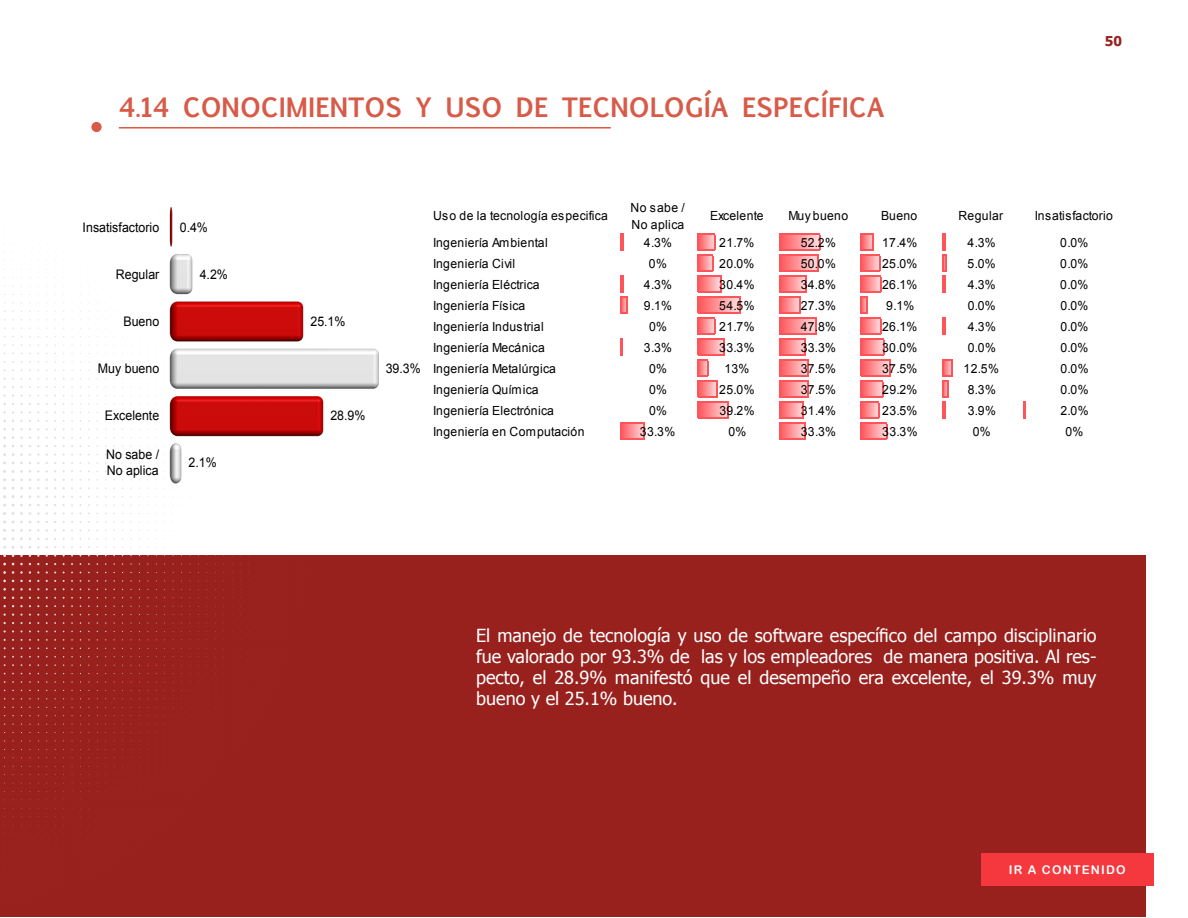
<style>
.page{position:relative;width:1188px;height:918px;background:#fff}
.page>*{position:absolute;margin:0;border:0;box-sizing:border-box;transform-origin:0 0}
.TITULOS{font:700 25.5px "Euphemia UCAS";color:#d75b48}
.t1{font:18px/21px "Tahoma";color:#fff;text-align:justify}
.t2{font:700 13.5px "Tahoma";color:#98211e}
.t3{font:13.2px/15.3px "Arial";color:#000;scale:.94 1}
.t4{font:12.6px/16.8px "Arial";letter-spacing:.025em;color:#000}
.t5{font:12px "Arial Rounded MT Bold";letter-spacing:.1em;color:#fff}
</style>
<div class="page">
<div style="left:0;top:556px;width:1145px;height:361px;background:#98211e"></div>
<svg style="left:3px;top:428px;width:3px;height:11px"></svg>
<svg style="left:3px;top:470px;width:3px;height:11px"></svg>
<svg style="left:12px;top:470px;width:2px;height:11px"></svg>
<svg style="left:3px;top:487px;width:3px;height:11px"></svg>
<svg style="left:12px;top:487px;width:2px;height:11px"></svg>
<svg style="left:20px;top:487px;width:3px;height:11px"></svg>
<svg style="left:29px;top:487px;width:2px;height:11px"></svg>
<svg style="left:12px;top:504px;width:2px;height:11px"></svg>
<svg style="left:3px;top:504px;width:3px;height:19px"></svg>
<svg style="left:3px;top:529px;width:3px;height:11px"></svg>
<svg style="left:12px;top:529px;width:2px;height:11px"></svg>
<svg style="left:20px;top:529px;width:3px;height:11px"></svg>
<svg style="left:3px;top:546px;width:3px;height:11px"></svg>
<svg style="left:12px;top:546px;width:2px;height:11px"></svg>
<svg style="left:20px;top:546px;width:3px;height:11px"></svg>
<hr style="left:119px;top:127px;width:492px;height:2px;background:#d75b48">
<div style="left:91px;top:122px;width:11px;height:10px;background:#d75b48;border-radius:50%"></div>
<svg style="left:620px;top:234px;width:4px;height:16px"></svg>
<div style="left:779px;top:234px;width:41px;height:16px;background:linear-gradient(to right,#ff5459,#ffe1e2)"></div>
<hr style="left:779px;top:234px;width:41px;height:1px;background:#ff555a">
<hr style="left:779px;top:249px;width:41px;height:1px;background:#ff555a">
<svg style="left:779px;top:235px;width:1px;height:14px"></svg>
<svg style="left:819px;top:235px;width:1px;height:14px"></svg>
<svg style="left:780px;top:256px;width:38px;height:14px"></svg>
<hr style="left:779px;top:255px;width:40px;height:1px;background:#ff555a">
<hr style="left:779px;top:270px;width:40px;height:1px;background:#ff555a">
<svg style="left:779px;top:256px;width:1px;height:14px"></svg>
<svg style="left:818px;top:256px;width:1px;height:14px"></svg>
<svg style="left:698px;top:234px;width:23px;height:58px"></svg>
<svg style="left:942px;top:234px;width:4px;height:58px"></svg>
<svg style="left:620px;top:276px;width:8px;height:37px"></svg>
<div style="left:698px;top:297px;width:43px;height:16px;background:linear-gradient(to right,#ff555a,#ffe2e3)"></div>
<hr style="left:698px;top:297px;width:43px;height:1px;background:#ff555a">
<hr style="left:698px;top:312px;width:43px;height:1px;background:#ff555a">
<svg style="left:698px;top:298px;width:1px;height:14px"></svg>
<svg style="left:740px;top:298px;width:1px;height:14px"></svg>
<svg style="left:779px;top:276px;width:28px;height:37px"></svg>
<svg style="left:780px;top:319px;width:36px;height:14px"></svg>
<hr style="left:779px;top:318px;width:38px;height:1px;background:#ff555a">
<hr style="left:779px;top:333px;width:38px;height:1px;background:#ff555a">
<svg style="left:779px;top:319px;width:1px;height:14px"></svg>
<svg style="left:816px;top:319px;width:1px;height:14px"></svg>
<svg style="left:942px;top:318px;width:3px;height:16px"></svg>
<svg style="left:620px;top:339px;width:2px;height:16px"></svg>
<svg style="left:779px;top:339px;width:27px;height:16px"></svg>
<svg style="left:780px;top:361px;width:28px;height:14px"></svg>
<hr style="left:779px;top:360px;width:30px;height:1px;background:#ff555a">
<hr style="left:779px;top:375px;width:30px;height:1px;background:#ff555a">
<svg style="left:779px;top:361px;width:1px;height:14px"></svg>
<svg style="left:808px;top:361px;width:1px;height:14px"></svg>
<svg style="left:698px;top:318px;width:26px;height:79px"></svg>
<svg style="left:780px;top:382px;width:28px;height:14px"></svg>
<hr style="left:779px;top:381px;width:30px;height:1px;background:#ff555a">
<hr style="left:779px;top:396px;width:30px;height:1px;background:#ff555a">
<svg style="left:779px;top:382px;width:1px;height:14px"></svg>
<svg style="left:808px;top:382px;width:1px;height:14px"></svg>
<div style="left:698px;top:402px;width:30px;height:16px;background:linear-gradient(to right,#ff555b,#ffd9da)"></div>
<hr style="left:698px;top:402px;width:30px;height:1px;background:#ff555a">
<hr style="left:698px;top:417px;width:30px;height:1px;background:#ff555a">
<svg style="left:698px;top:403px;width:1px;height:14px"></svg>
<svg style="left:727px;top:403px;width:1px;height:14px"></svg>
<svg style="left:942px;top:360px;width:10px;height:58px"></svg>
<svg style="left:1024px;top:402px;width:2px;height:16px"></svg>
<svg style="left:620px;top:423px;width:25px;height:16px"></svg>
<svg style="left:779px;top:402px;width:27px;height:37px"></svg>
<svg style="left:861px;top:234px;width:29px;height:205px"></svg>
<img style="left:169px;top:207px;width:210px;height:277px">
<div style="left:981px;top:853px;width:173px;height:33px;background:#f5383e"></div>
<p class="TITULOS" style="left:119px;top:88px;width:767px">4.14 CONOCIMIENTOS Y USO DE TECNOLOGÍA ESPECÍFICA</p>
<p class="t2" style="left:1105px;top:31px;width:19px">50</p>
<p class="t3" style="left:83px;top:220px;width:83px">Insatisfactorio</p>
<p class="t3" style="left:116px;top:267px;width:48px">Regular</p>
<p class="t3" style="left:123px;top:314px;width:40px">Bueno</p>
<p class="t3" style="left:98px;top:361px;width:67px">Muy bueno</p>
<p class="t3" style="left:105px;top:408px;width:60px">Excelente</p>
<p class="t3" style="left:180px;top:220px;width:31px">0.4%</p>
<p class="t3" style="left:200px;top:267px;width:31px">4.2%</p>
<p class="t3" style="left:310px;top:314px;width:39px">25.1%</p>
<p class="t3" style="left:330px;top:408px;width:39px">28.9%</p>
<p class="t3" style="left:386px;top:361px;width:39px">39.3%</p>
<p class="t4" style="left:433px;top:207px;width:176px">Uso de la tecnología especifica</p>
<p class="t4" style="left:631px;top:199px;width:56px">No sabe /<br>No aplica</p>
<p class="t4" style="left:710px;top:207px;width:55px">Excelente</p>
<p class="t4" style="left:788px;top:207px;width:61px">Muy bueno</p>
<p class="t4" style="left:881px;top:207px;width:38px">Bueno</p>
<p class="t4" style="left:958px;top:207px;width:46px">Regular</p>
<p class="t4" style="left:1035px;top:207px;width:80px">Insatisfactorio</p>
<p class="t4" style="left:433px;top:235px;width:116px">Ingeniería Ambiental</p>
<p class="t4" style="left:644px;top:235px;width:30px">4.3%</p>
<p class="t4" style="left:719px;top:235px;width:37px">21.7%</p>
<p class="t4" style="left:801px;top:235px;width:37px">52.2%</p>
<p class="t4" style="left:882px;top:235px;width:37px">17.4%</p>
<p class="t4" style="left:968px;top:235px;width:30px">4.3%</p>
<p class="t4" style="left:1060px;top:235px;width:30px">0.0%</p>
<p class="t4" style="left:433px;top:256px;width:84px">Ingeniería Civil</p>
<p class="t4" style="left:649px;top:256px;width:19px">0%</p>
<p class="t4" style="left:719px;top:256px;width:37px">20.0%</p>
<p class="t4" style="left:801px;top:256px;width:37px">50.0%</p>
<p class="t4" style="left:882px;top:256px;width:37px">25.0%</p>
<p class="t4" style="left:968px;top:256px;width:30px">5.0%</p>
<p class="t4" style="left:1060px;top:256px;width:30px">0.0%</p>
<p class="t4" style="left:433px;top:277px;width:108px">Ingeniería Eléctrica</p>
<p class="t4" style="left:644px;top:277px;width:30px">4.3%</p>
<p class="t4" style="left:719px;top:277px;width:37px">30.4%</p>
<p class="t4" style="left:801px;top:277px;width:37px">34.8%</p>
<p class="t4" style="left:882px;top:277px;width:37px">26.1%</p>
<p class="t4" style="left:968px;top:277px;width:30px">4.3%</p>
<p class="t4" style="left:1060px;top:277px;width:30px">0.0%</p>
<p class="t4" style="left:433px;top:298px;width:94px">Ingeniería Física</p>
<p class="t4" style="left:644px;top:298px;width:30px">9.1%</p>
<p class="t4" style="left:719px;top:298px;width:37px">54.5%</p>
<p class="t4" style="left:801px;top:298px;width:37px">27.3%</p>
<p class="t4" style="left:886px;top:298px;width:30px">9.1%</p>
<p class="t4" style="left:968px;top:298px;width:30px">0.0%</p>
<p class="t4" style="left:1060px;top:298px;width:30px">0.0%</p>
<p class="t4" style="left:433px;top:319px;width:112px">Ingeniería Industrial</p>
<p class="t4" style="left:649px;top:319px;width:19px">0%</p>
<p class="t4" style="left:719px;top:319px;width:37px">21.7%</p>
<p class="t4" style="left:801px;top:319px;width:37px">47.8%</p>
<p class="t4" style="left:882px;top:319px;width:37px">26.1%</p>
<p class="t4" style="left:968px;top:319px;width:30px">4.3%</p>
<p class="t4" style="left:1060px;top:319px;width:30px">0.0%</p>
<p class="t4" style="left:433px;top:340px;width:113px">Ingeniería Mecánica</p>
<p class="t4" style="left:644px;top:340px;width:30px">3.3%</p>
<p class="t4" style="left:719px;top:340px;width:37px">33.3%</p>
<p class="t4" style="left:801px;top:340px;width:37px">33.3%</p>
<p class="t4" style="left:882px;top:340px;width:37px">30.0%</p>
<p class="t4" style="left:968px;top:340px;width:30px">0.0%</p>
<p class="t4" style="left:1060px;top:340px;width:30px">0.0%</p>
<p class="t4" style="left:433px;top:361px;width:124px">Ingeniería Metalúrgica</p>
<p class="t4" style="left:649px;top:361px;width:19px">0%</p>
<p class="t4" style="left:724px;top:361px;width:27px">13%</p>
<p class="t4" style="left:801px;top:361px;width:37px">37.5%</p>
<p class="t4" style="left:882px;top:361px;width:37px">37.5%</p>
<p class="t4" style="left:964px;top:361px;width:37px">12.5%</p>
<p class="t4" style="left:1060px;top:361px;width:30px">0.0%</p>
<p class="t4" style="left:433px;top:382px;width:107px">Ingeniería Química</p>
<p class="t4" style="left:649px;top:382px;width:19px">0%</p>
<p class="t4" style="left:719px;top:382px;width:37px">25.0%</p>
<p class="t4" style="left:801px;top:382px;width:37px">37.5%</p>
<p class="t4" style="left:882px;top:382px;width:37px">29.2%</p>
<p class="t4" style="left:968px;top:382px;width:30px">8.3%</p>
<p class="t4" style="left:1060px;top:382px;width:30px">0.0%</p>
<p class="t4" style="left:433px;top:403px;width:122px">Ingeniería Electrónica</p>
<p class="t4" style="left:649px;top:403px;width:19px">0%</p>
<p class="t4" style="left:719px;top:403px;width:37px">39.2%</p>
<p class="t4" style="left:801px;top:403px;width:37px">31.4%</p>
<p class="t4" style="left:882px;top:403px;width:37px">23.5%</p>
<p class="t4" style="left:968px;top:403px;width:30px">3.9%</p>
<p class="t4" style="left:1060px;top:403px;width:30px">2.0%</p>
<p class="t4" style="left:433px;top:424px;width:153px">Ingeniería en Computación</p>
<p class="t4" style="left:640px;top:424px;width:37px">33.3%</p>
<p class="t4" style="left:729px;top:424px;width:19px">0%</p>
<p class="t4" style="left:801px;top:424px;width:37px">33.3%</p>
<p class="t4" style="left:882px;top:424px;width:37px">33.3%</p>
<p class="t4" style="left:973px;top:424px;width:19px">0%</p>
<p class="t4" style="left:1066px;top:424px;width:19px">0%</p>
<p class="t3" style="left:106px;top:447px;width:58px">No sabe /<br>No aplica</p>
<p class="t3" style="left:189px;top:455px;width:31px">2.1%</p>
<p class="t1" style="left:476px;top:624px;width:622px">El manejo de tecnología y uso de software específico del campo disciplinario fue valorado por 93.3% de las y los empleadores de manera positiva. Al res&shy;pecto, el 28.9% manifestó que el desempeño era excelente, el 39.3% muy bueno y el 25.1% bueno.</p>
<p class="t5" style="left:1009px;top:862px;width:118px">IR A CONTENIDO</p>
</div>
